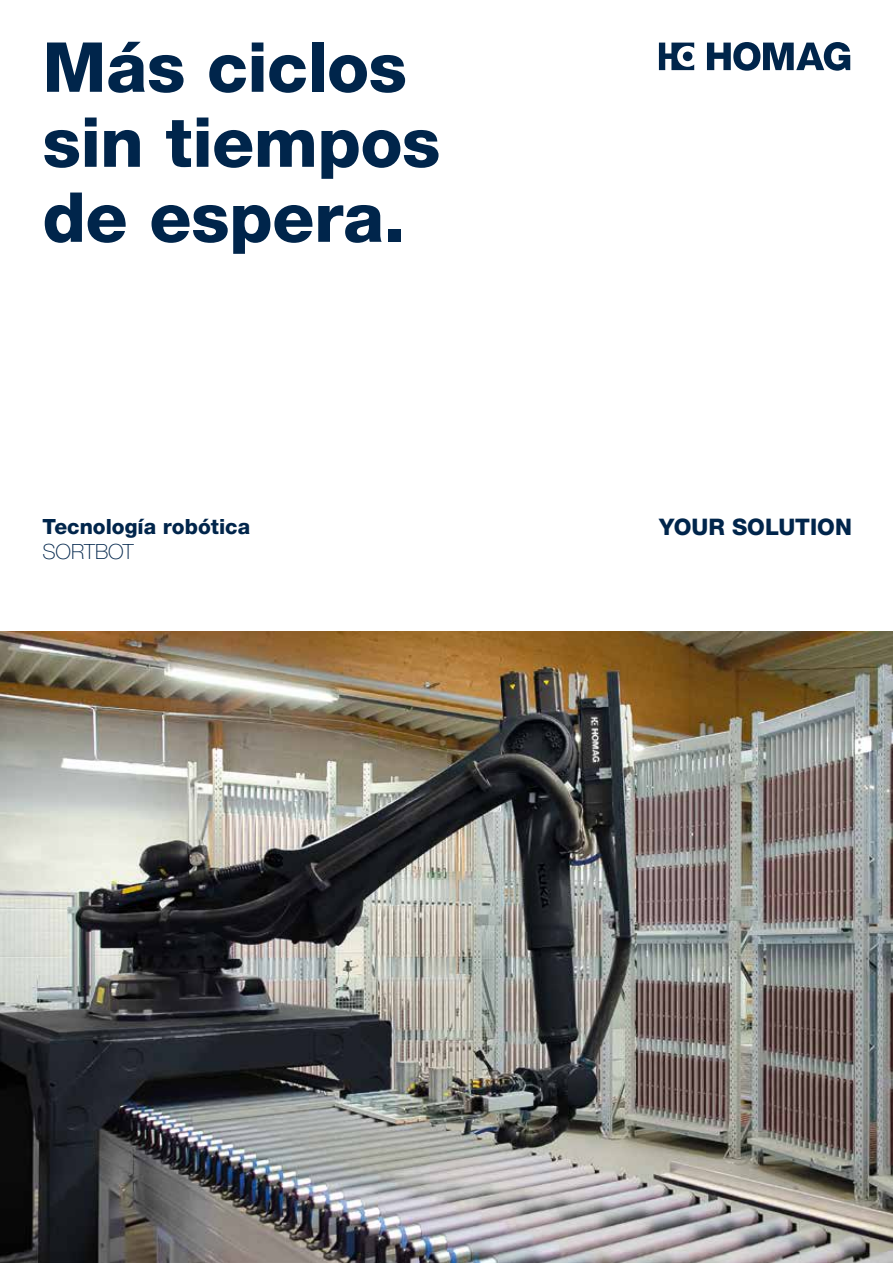
<style>
.page{position:relative;width:893px;height:1263px;background:#fff}
.page>*{position:absolute;margin:0;border:0;box-sizing:border-box;transform-origin:0 0}
.t1{font:800 69px/75px "Helvetica Neue LTW1 G";letter-spacing:-.01em;color:#00254b}
.t2{font:800 22.8px "Helvetica Neue LTW1 G";color:#00254b}
.t3{font:800 21px "Helvetica Neue LTW1 G";color:#00254b}
.t4{font:100 21px "Helvetica Neue LTW1 G";letter-spacing:-.01em;color:#00254b}
</style>
<div class="page">
<svg style="left:707px;top:42px;width:143px;height:29px"></svg>
<svg style="left:659px;top:43px;width:35px;height:27px"></svg>
<img style="left:0;top:631px;width:893px;height:632px">
<p class="t1" style="left:43px;top:30px;width:399px">Más ciclos sin tiempos de espera.</p>
<p class="t3" style="left:43px;top:514px;width:209px">Tecnología robótica</p>
<p class="t4" style="left:43px;top:539px;width:93px">SORTBOT</p>
<p class="t2" style="left:659px;top:513px;width:194px">YOUR SOLUTION</p>
</div>
